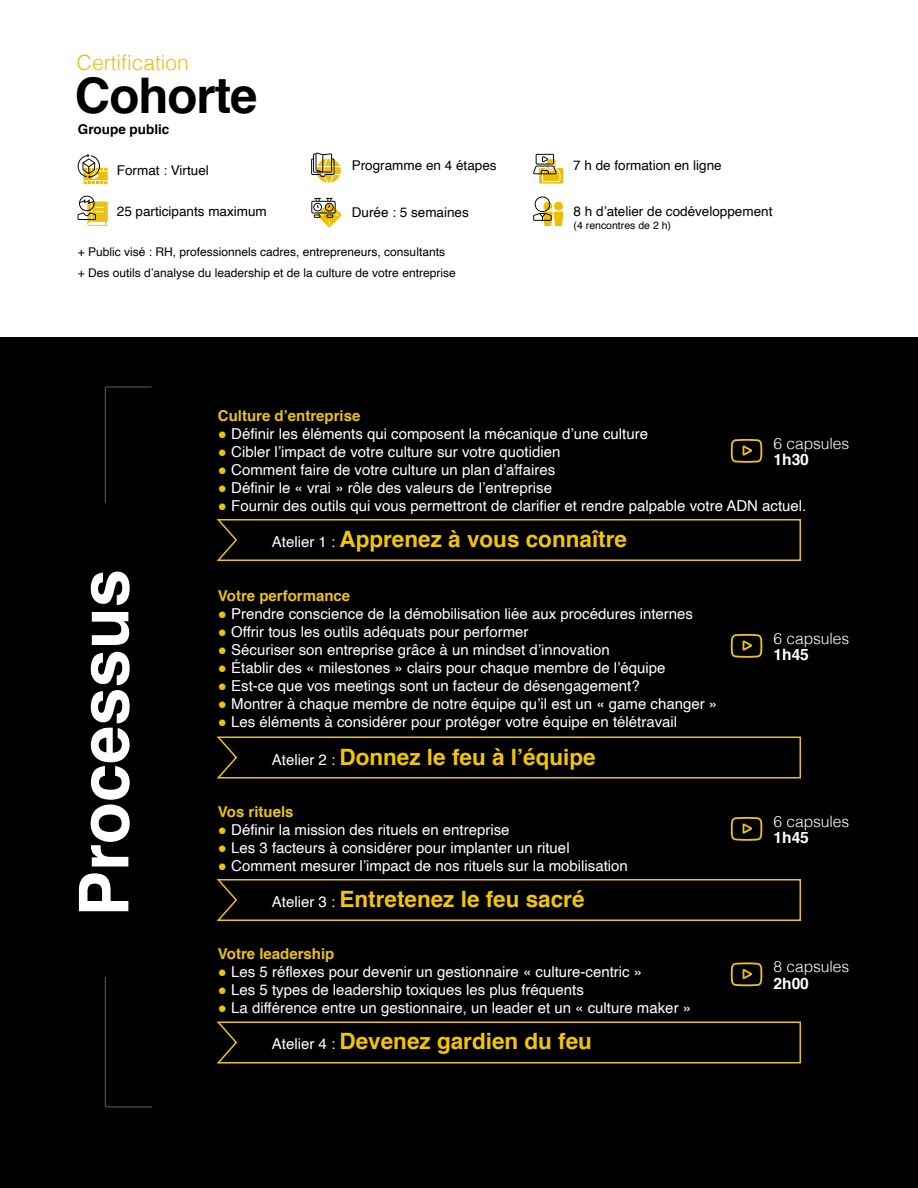
<style>
.page{position:relative;width:918px;height:1188px;background:#fff}
.page>*{position:absolute;margin:0;border:0;box-sizing:border-box;transform-origin:0 0}
.t1{font:700 68.7px "Helvetica";color:#fff}
.t2{font:700 49.2px "Helvetica";letter-spacing:-.02em;color:#000}
.t3{font:700 22.5px "Helvetica";color:#f2c600}
.t4{font:300 21px "Helvetica";color:#eebd06}
.t5{font:300 15.6px "Helvetica";letter-spacing:-.005em;color:#fff}
.t6{font:700 15.6px "Helvetica";letter-spacing:-.005em;color:#fff}
.t7{font:15px "Helvetica";color:#fff}
.t8{font:700 15px "Helvetica";color:#edc215}
.t9{font:13.5px "Helvetica";color:#000}
.t10{font:700 13.5px "Helvetica";color:#000}
.t11{font:12px/21px "Helvetica";color:#000}
.t12{font:10.5px "Helvetica";color:#000}
.s1{color:#edc215}
.s2{font-weight:400;font-size:15px;color:#fff}
</style>
<div class="page">
<svg style="left:78px;top:154px;width:30px;height:30px"></svg>
<svg style="left:311px;top:153px;width:30px;height:30px"></svg>
<svg style="left:78px;top:196px;width:30px;height:30px"></svg>
<svg style="left:311px;top:198px;width:30px;height:29px"></svg>
<svg style="left:533px;top:154px;width:30px;height:30px"></svg>
<svg style="left:533px;top:196px;width:30px;height:30px"></svg>
<div style="left:0;top:338px;width:918px;height:850px;background:#000"></div>
<hr style="left:105px;top:387px;width:1px;height:116px;background:#555454">
<hr style="left:105px;top:386px;width:46px;height:2px;background:#555454">
<hr style="left:105px;top:977px;width:1px;height:130px;background:#555454">
<hr style="left:106px;top:1106px;width:46px;height:2px;background:#555454">
<svg style="left:216px;top:519px;width:585px;height:42px"></svg>
<svg style="left:216px;top:736px;width:585px;height:43px"></svg>
<svg style="left:216px;top:879px;width:585px;height:42px"></svg>
<svg style="left:216px;top:1021px;width:585px;height:43px"></svg>
<svg style="left:731px;top:817px;width:31px;height:24px"></svg>
<svg style="left:731px;top:634px;width:31px;height:24px"></svg>
<svg style="left:731px;top:439px;width:31px;height:24px"></svg>
<svg style="left:731px;top:962px;width:31px;height:24px"></svg>
<h3 class="t4" style="left:77px;top:44px;width:114px">Certification</h3>
<h2 class="t2" style="left:75px;top:56px;width:184px">Cohorte</h2>
<p class="t10" style="left:78px;top:118px;width:93px">Groupe public</p>
<p class="t9" style="left:352px;top:155px;width:146px">Programme en 4 étapes</p>
<p class="t9" style="left:117px;top:160px;width:94px">Format : Virtuel</p>
<p class="t9" style="left:573px;top:155px;width:150px">7 h de formation en ligne</p>
<p class="t9" style="left:117px;top:201px;width:152px">25 participants maximum</p>
<p class="t9" style="left:352px;top:202px;width:119px">Durée : 5 semaines</p>
<p class="t11" style="left:78px;top:241px;width:379px">+ Public visé : RH, professionnels cadres, entrepreneurs, consultants<br>+ Des outils d’analyse du leadership et de la culture de votre entreprise</p>
<p class="t9" style="left:574px;top:201px;width:200px">8 h d’atelier de codéveloppement</p>
<p class="t12" style="left:574px;top:217px;width:99px">(4 rencontres de 2 h)</p>
<h1 class="t1" style="left:49px;top:917px;width:349px;rotate:-90deg">Processus</h1>
<p class="t8" style="left:218px;top:404px;width:144px">Culture d’entreprise</p>
<p class="t7" style="left:218px;top:422px;width:432px"><span class="s1">●</span> Définir les éléments qui composent la mécanique d’une culture</p>
<p class="t7" style="left:218px;top:440px;width:344px"><span class="s1">●</span> Cibler l’impact de votre culture sur votre quotidien</p>
<p class="t7" style="left:218px;top:458px;width:339px"><span class="s1">●</span> Comment faire de votre culture un plan d’affaires</p>
<p class="t7" style="left:218px;top:476px;width:336px"><span class="s1">●</span> Définir le « vrai » rôle des valeurs de l’entreprise</p>
<p class="t7" style="left:218px;top:494px;width:590px"><span class="s1">●</span> Fournir des outils qui vous permettront de clarifier et rendre palpable votre ADN actuel.</p>
<h3 class="t3" style="left:272px;top:521px;width:357px"><span class="s2">Atelier 1 :</span> Apprenez à vous connaître</h3>
<p class="t8" style="left:218px;top:584px;width:134px">Votre performance</p>
<p class="t7" style="left:218px;top:602px;width:477px"><span class="s1">●</span> Prendre conscience de la démobilisation liée aux procédures internes</p>
<p class="t7" style="left:218px;top:620px;width:312px"><span class="s1">●</span> Offrir tous les outils adéquats pour performer</p>
<p class="t7" style="left:218px;top:638px;width:393px"><span class="s1">●</span> Sécuriser son entreprise grâce à un mindset d’innovation</p>
<p class="t7" style="left:218px;top:656px;width:449px"><span class="s1">●</span> Établir des « milestones » clairs pour chaque membre de l’équipe</p>
<p class="t7" style="left:218px;top:674px;width:423px"><span class="s1">●</span> Est-ce que vos meetings sont un facteur de désengagement?</p>
<p class="t7" style="left:218px;top:692px;width:501px"><span class="s1">●</span> Montrer à chaque membre de notre équipe qu’il est un « game changer »</p>
<p class="t7" style="left:218px;top:710px;width:461px"><span class="s1">●</span> Les éléments à considérer pour protéger votre équipe en télétravail</p>
<h3 class="t3" style="left:272px;top:739px;width:325px"><span class="s2">Atelier 2 :</span> Donnez le feu à l’équipe</h3>
<p class="t8" style="left:218px;top:800px;width:77px">Vos rituels</p>
<p class="t7" style="left:218px;top:818px;width:293px"><span class="s1">●</span> Définir la mission des rituels en entreprise</p>
<p class="t7" style="left:218px;top:836px;width:353px"><span class="s1">●</span> Les 3 facteurs à considérer pour implanter un rituel</p>
<p class="t7" style="left:218px;top:854px;width:411px"><span class="s1">●</span> Comment mesurer l’impact de nos rituels sur la mobilisation</p>
<h3 class="t3" style="left:272px;top:881px;width:314px"><span class="s2">Atelier 3 :</span> Entretenez le feu sacré</h3>
<p class="t5" style="left:774px;top:430px;width:77px">6 capsules</p>
<p class="t6" style="left:774px;top:447px;width:37px">1h30</p>
<p class="t5" style="left:774px;top:625px;width:77px">6 capsules</p>
<p class="t6" style="left:774px;top:642px;width:37px">1h45</p>
<p class="t5" style="left:774px;top:808px;width:77px">6 capsules</p>
<p class="t6" style="left:774px;top:825px;width:37px">1h45</p>
<p class="t8" style="left:218px;top:942px;width:118px">Votre leadership</p>
<p class="t7" style="left:218px;top:960px;width:426px"><span class="s1">●</span> Les 5 réflexes pour devenir un gestionnaire « culture-centric »</p>
<p class="t7" style="left:218px;top:978px;width:367px"><span class="s1">●</span> Les 5 types de leadership toxiques les plus fréquents</p>
<p class="t7" style="left:218px;top:996px;width:475px"><span class="s1">●</span> La différence entre un gestionnaire, un leader et un « culture maker »</p>
<h3 class="t3" style="left:272px;top:1023px;width:322px"><span class="s2">Atelier 4 :</span> Devenez gardien du feu</h3>
<p class="t5" style="left:774px;top:953px;width:77px">8 capsules</p>
<p class="t6" style="left:774px;top:971px;width:37px">2h00</p>
</div>
